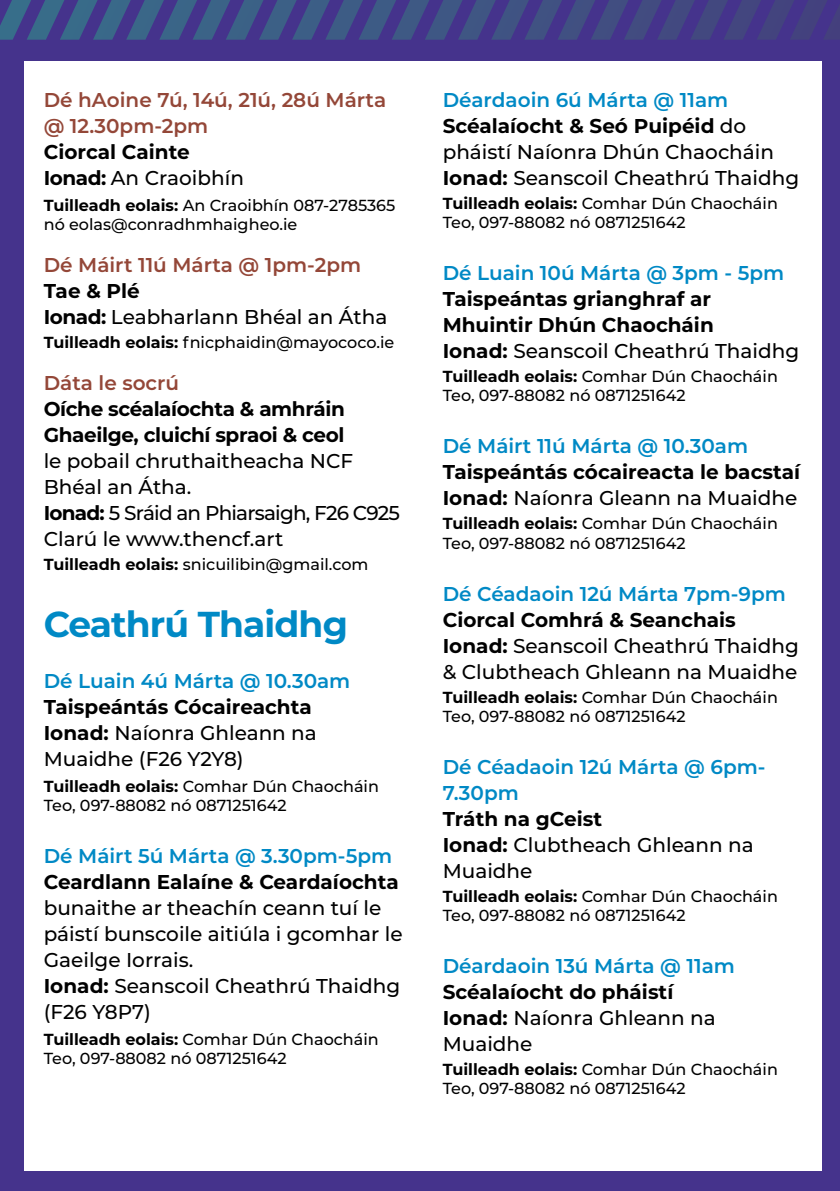
<style>
.page{position:relative;width:840px;height:1191px;background:#fff}
.page>*{position:absolute;margin:0;border:0;box-sizing:border-box;transform-origin:0 0}
.t1{font:700 36px "Montserrat";letter-spacing:-.025em;color:#0089c5}
.t2{font:500 20px/26px "Montserrat";color:#000}
.t3{font:700 20px/26px "Montserrat";color:#000}
.t4{font:600 20px/26px "Montserrat";color:#0089c5}
.t5{font:600 20px/26px "Montserrat";color:#944738}
.t6{font:700 20px/26px "Montserrat";letter-spacing:-.02em;color:#000}
.t7{font:500 16px/19.2px "Montserrat";color:#000}
.s1{font-weight:500}
.s2{font-weight:700}
.s3{font-weight:600;color:#0089c5}
</style>
<div class="page">
<div style="left:0;top:0;width:839px;height:1191px;background:#45338c"></div>
<div style="left:24px;top:61px;width:796px;height:1110px;background:#fff"></div>
<svg style="left:0;top:0;width:839px;height:40px"></svg>
<p class="t5" style="left:44px;top:86px;width:344px">Dé hAoine 7ú, 14ú, 21ú, 28ú Márta @ 12.30pm-2pm</p>
<p class="t3" style="left:44px;top:138px;width:202px">Ciorcal Cainte<br>Ionad: <span class="s1">An Craoibhín</span></p>
<p class="t7" style="left:44px;top:195px;width:353px"><span class="s2">Tuilleadh eolais:</span> An Craoibhín 087-2785365 nó eolas@conradhmhaigheo.ie</p>
<p class="t5" style="left:44px;top:251px;width:319px">Dé Máirt 11ú Márta @ 1pm-2pm</p>
<p class="t2" style="left:44px;top:277px;width:345px"><span class="s2">Tae &amp; Plé<br>Ionad:</span> Leabharlann Bhéal an Átha</p>
<p class="t7" style="left:44px;top:332px;width:352px"><span class="s2">Tuilleadh eolais:</span> fnicphaidin@mayococo.ie</p>
<p class="t5" style="left:44px;top:369px;width:137px">Dáta le socrú</p>
<p class="t6" style="left:44px;top:395px;width:302px">Oíche scéalaíochta &amp; amhráin<br>Ghaeilge, cluichí spraoi &amp; ceol</p>
<p class="t2" style="left:44px;top:447px;width:357px">le pobail chruthaitheacha NCF<br>Bhéal an Átha.<br><span class="s2">Ionad:</span> 5 Sráid an Phiarsaigh, F26 C925<br>Clarú le www.thencf.art</p>
<p class="t7" style="left:44px;top:554px;width:326px"><span class="s2">Tuilleadh eolais:</span> snicuilibin@gmail.com</p>
<h1 class="t1" style="left:44px;top:599px;width:305px">Ceathrú Thaidhg</h1>
<p class="t4" style="left:44px;top:666px;width:308px">Dé Luain 4ú Márta @ 10.30am</p>
<p class="t2" style="left:44px;top:692px;width:274px"><span class="s2">Taispeántás Cócaireachta<br>Ionad:</span> Naíonra Ghleann na<br>Muaidhe (F26 Y2Y8)</p>
<p class="t7" style="left:44px;top:775px;width:336px"><span class="s2">Tuilleadh eolais:</span> Comhar Dún Chaocháin<br>Teo, 097-88082 nó 0871251642</p>
<p class="t4" style="left:44px;top:841px;width:350px">Dé Máirt 5ú Márta @ 3.30pm-5pm</p>
<p class="t3" style="left:44px;top:867px;width:356px">Ceardlann Ealaíne &amp; Ceardaíochta</p>
<p class="t2" style="left:44px;top:894px;width:360px">bunaithe ar theachín ceann tuí le páistí bunscoile aitiúla i gcomhar le<br>Gaeilge Iorrais.<br><span class="s2">Ionad:</span> Seanscoil Cheathrú Thaidhg (F26 Y8P7)</p>
<p class="t7" style="left:44px;top:1029px;width:336px"><span class="s2">Tuilleadh eolais:</span> Comhar Dún Chaocháin<br>Teo, 097-88082 nó 0871251642</p>
<p class="t2" style="left:442px;top:86px;width:358px"><span class="s3">Déardaoin 6ú Márta @ 11am<br></span><span class="s2">Scéalaíocht &amp; Seó Puipéid</span> do pháistí Naíonra Dhún Chaocháin<br><span class="s2">Ionad:</span> Seanscoil Cheathrú Thaidhg</p>
<p class="t7" style="left:442px;top:193px;width:336px"><span class="s2">Tuilleadh eolais:</span> Comhar Dún Chaocháin<br>Teo, 097-88082 nó 0871251642</p>
<p class="t4" style="left:442px;top:259px;width:343px">Dé Luain 10ú Márta @ 3pm - 5pm</p>
<p class="t3" style="left:442px;top:285px;width:358px">Taispeántas grianghraf ar<br>Mhuintir Dhún Chaocháin<br>Ionad: <span class="s1">Seanscoil Cheathrú Thaidhg</span></p>
<p class="t7" style="left:442px;top:366px;width:336px"><span class="s2">Tuilleadh eolais:</span> Comhar Dún Chaocháin<br>Teo, 097-88082 nó 0871251642</p>
<p class="t4" style="left:442px;top:432px;width:307px">Dé Máirt 11ú Márta @ 10.30am</p>
<p class="t3" style="left:442px;top:458px;width:359px">Taispeántás cócaireacta le bacstaí<br>Ionad: <span class="s1">Naíonra Gleann na Muaidhe</span></p>
<p class="t7" style="left:442px;top:513px;width:336px"><span class="s2">Tuilleadh eolais:</span> Comhar Dún Chaocháin<br>Teo, 097-88082 nó 0871251642</p>
<p class="t4" style="left:442px;top:579px;width:344px">Dé Céadaoin 12ú Márta 7pm-9pm</p>
<p class="t2" style="left:442px;top:606px;width:357px"><span class="s2">Ciorcal Comhrá &amp; Seanchais<br>Ionad:</span> Seanscoil Cheathrú Thaidhg &amp; Clubtheach Ghleann na Muaidhe</p>
<p class="t7" style="left:442px;top:687px;width:336px"><span class="s2">Tuilleadh eolais:</span> Comhar Dún Chaocháin<br>Teo, 097-88082 nó 0871251642</p>
<p class="t4" style="left:442px;top:753px;width:324px">Dé Céadaoin 12ú Márta @ 6pm-<br>7.30pm</p>
<p class="t2" style="left:442px;top:805px;width:312px"><span class="s2">Tráth na gCeist<br>Ionad:</span> Clubtheach Ghleann na<br>Muaidhe</p>
<p class="t7" style="left:442px;top:886px;width:336px"><span class="s2">Tuilleadh eolais:</span> Comhar Dún Chaocháin<br>Teo, 097-88082 nó 0871251642</p>
<p class="t4" style="left:442px;top:952px;width:293px">Déardaoin 13ú Márta @ 11am</p>
<p class="t3" style="left:442px;top:978px;width:274px">Scéalaíocht do pháistí<br>Ionad: <span class="s1">Naíonra Ghleann na<br>Muaidhe</span></p>
<p class="t7" style="left:442px;top:1059px;width:336px"><span class="s2">Tuilleadh eolais:</span> Comhar Dún Chaocháin<br>Teo, 097-88082 nó 0871251642</p>
</div>
